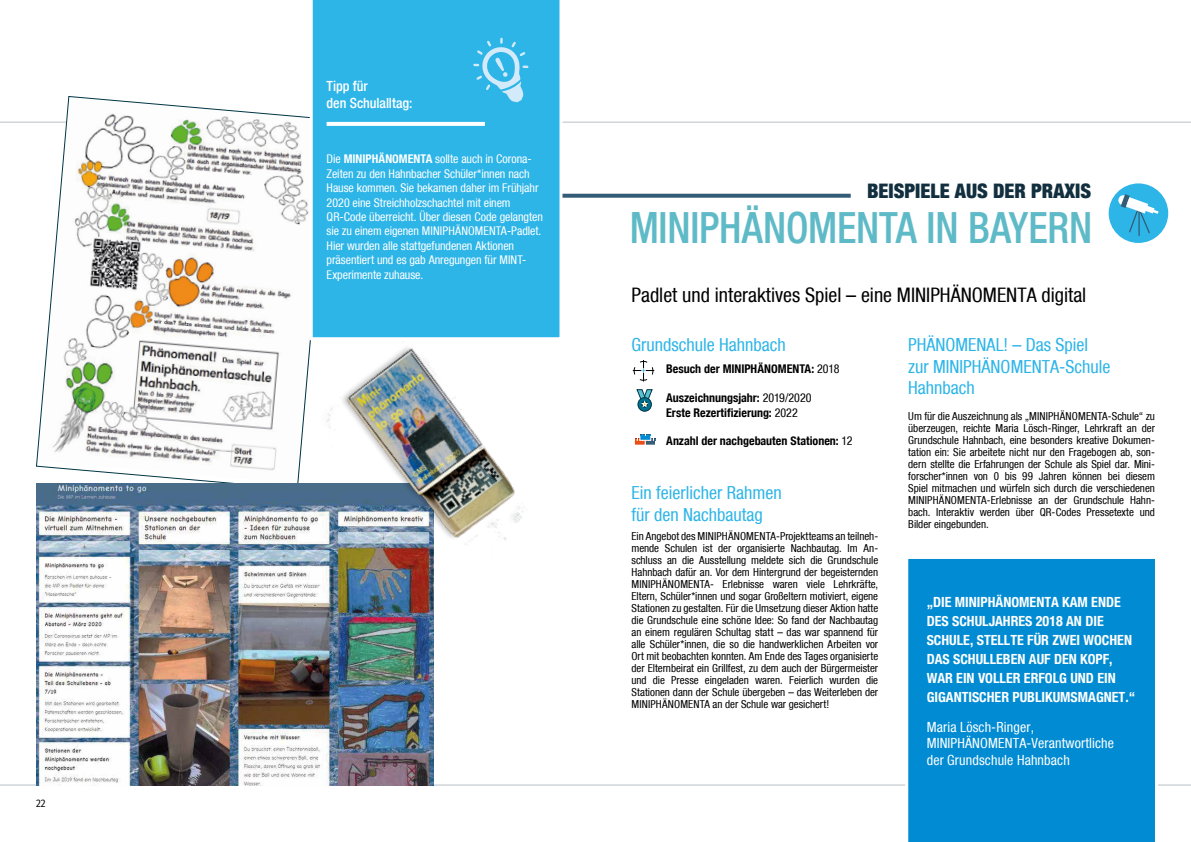
<style>
.page{position:relative;width:1191px;height:842px;background:#fff}
.page>*{position:absolute;margin:0;border:0;box-sizing:border-box;transform-origin:0 0}
.t1{font:500 condensed 43px "Bfz";letter-spacing:-.005em;color:#5fbac8;scale:.94 1}
.t2{font:condensed 20px "Bfz";color:#000}
.t3{font:900 condensed 20px "Bfz";color:#122f3f}
.t4{font:condensed 18px/21.6px "Bfz";color:#2eb5e8}
.t5{font:700 condensed 14px/19px "Bfz";color:#fff}
.t6{font:condensed 14px/16.8px "Bfz";letter-spacing:.01em;color:#fff}
.t7{font:500 condensed 14px/16.8px "Bfz";letter-spacing:-.005em;color:#fff}
.t8{font:condensed 12px/14.4px "Bfz";letter-spacing:-.01em;color:#fff}
.t9{font:700 condensed 12px/14.4px "Bfz";color:#000}
.t10{font:condensed 11px/12px "Bfz";letter-spacing:-.005em;color:#000;text-align:justify}
.t11{font:11px "Fira Sans Condensed";color:#000}
.s1{font-weight:700}
.s2{font-weight:400}
</style>
<div class="page">
<hr style="left:0;top:122px;width:1191px;height:1px;background:#bac1c6">
<hr style="left:0;top:785px;width:1191px;height:1px;background:#bac1c6">
<div style="left:638px;top:397px;width:13px;height:14px;border:1px solid #003545;border-radius:50%"></div>
<svg style="left:633px;top:360px;width:22px;height:48px"></svg>
<div style="left:634px;top:440px;width:11px;height:5px;border:1px solid #fff"></div>
<svg style="left:635px;top:434px;width:20px;height:11px"></svg>
<svg style="left:562px;top:194px;width:288px;height:4px"></svg>
<div style="left:1108px;top:183px;width:60px;height:60px;background:#2eb5e8;border-radius:50%"></div>
<svg style="left:1118px;top:195px;width:10px;height:10px"></svg>
<svg style="left:1120px;top:194px;width:38px;height:41px"></svg>
<svg style="left:36px;top:96px;width:282px;height:388px"></svg>
<img style="left:36px;top:484px;width:397px;height:301px">
<img style="left:319px;top:347px;width:208px;height:220px">
<div style="left:310px;top:0;width:252px;height:340px;background:#2eb5e8"></div>
<svg style="left:326px;top:122px;width:159px;height:4px"></svg>
<svg style="left:473px;top:38px;width:55px;height:64px;background:#5ac3ec"></svg>
<div style="left:903px;top:559px;width:256px;height:283px;background:#008bd2"></div>
<p class="t11" style="left:36px;top:795px;width:11px">22</p>
<p class="t7" style="left:326px;top:78px;width:87px">Tipp für<br>den Schulalltag:</p>
<p class="t8" style="left:326px;top:152px;width:218px">Die <span class="s1">MINIPHÄNOMENTA</span> sollte auch in Corona-Zeiten zu den Hahnbacher Schüler*innen nach Hause kommen. Sie bekamen daher im Frühjahr 2020 eine Streichholzschachtel mit einem QR-Code überreicht. Über diesen Code gelangten sie zu einem eigenen MINIPHÄNOMENTA-Padlet.<br>Hier wurden alle stattgefundenen Aktionen präsentiert und es gab Anregungen für MINT-Experimente zuhause.</p>
<h2 class="t3" style="left:867px;top:178px;width:226px">BEISPIELE AUS DER PRAXIS</h2>
<h1 class="t1" style="left:629px;top:202px;width:493px">MINIPHÄNOMENTA IN BAYERN</h1>
<h2 class="t2" style="left:631px;top:284px;width:456px">Padlet und interaktives Spiel – eine MINIPHÄNOMENTA digital</h2>
<h3 class="t4" style="left:631px;top:334px;width:156px">Grundschule Hahnbach</h3>
<p class="t9" style="left:666px;top:362px;width:175px">Besuch der MINIPHÄNOMENTA: <span class="s2">2018</span></p>
<p class="t9" style="left:666px;top:390px;width:147px">Auszeichnungsjahr: <span class="s2">2019/2020<br></span>Erste Rezertifizierung: <span class="s2">2022</span></p>
<p class="t9" style="left:666px;top:434px;width:188px">Anzahl der nachgebauten Stationen: <span class="s2">12</span></p>
<h3 class="t4" style="left:631px;top:482px;width:152px">Ein feierlicher Rahmen für den Nachbautag</h3>
<p class="t10" style="left:631px;top:530px;width:248px">Ein Angebot des MINIPHÄNOMENTA-Projektteams an teilneh&shy;mende Schulen ist der organisierte Nachbautag. Im An&shy;schluss an die Ausstellung meldete sich die Grundschule Hahnbach dafür an. Vor dem Hintergrund der begeisternden MINIPHÄNOMENTA- Erlebnisse waren viele Lehrkräfte, Eltern, Schüler*innen und sogar Großeltern motiviert, eigene Stationen zu gestalten. Für die Umsetzung dieser Aktion hatte die Grundschule eine schöne Idee: So fand der Nachbautag an einem regulären Schultag statt – das war spannend für alle Schüler*innen, die so die handwerklichen Arbeiten vor Ort mit beobachten konnten. Am Ende des Tages organisierte der Elternbeirat ein Grillfest, zu dem auch der Bürgermeister und die Presse eingeladen waren. Feierlich wurden die Stationen dann der Schule übergeben – das Weiterleben der MINIPHÄNOMENTA an der Schule war gesichert!</p>
<h3 class="t4" style="left:908px;top:334px;width:204px">PHÄNOMENAL! – Das Spiel zur MINIPHÄNOMENTA-Schule<br>Hahnbach</h3>
<p class="t10" style="left:908px;top:410px;width:248px">Um für die Auszeichnung als „MINIPHÄNOMENTA-Schule“ zu überzeugen, reichte Maria Lösch-Ringer, Lehrkraft an der Grundschule Hahnbach, eine besonders kreative Dokumen&shy;tation ein: Sie arbeitete nicht nur den Fragebogen ab, son&shy;dern stellte die Erfahrungen der Schule als Spiel dar. Mini&shy;forscher*innen von 0 bis 99 Jahren können bei diesem Spiel mitmachen und würfeln sich durch die verschiedenen MINIPHÄNOMENTA-Erlebnisse an der Grundschule Hahn&shy;bach. Interaktiv werden über QR-Codes Pressetexte und Bilder eingebunden.</p>
<p class="t5" style="left:926px;top:592px;width:210px">„DIE MINIPHÄNOMENTA KAM ENDE<br>DES SCHULJAHRES 2018 AN DIE<br>SCHULE, STELLTE FÜR ZWEI WOCHEN<br>DAS SCHULLEBEN AUF DEN KOPF,<br>WAR EIN VOLLER ERFOLG UND EIN<br>GIGANTISCHER PUBLIKUMSMAGNET.“</p>
<p class="t6" style="left:926px;top:718px;width:189px">Maria Lösch-Ringer,<br>MINIPHÄNOMENTA-Verantwortliche der Grundschule Hahnbach</p>
</div>
